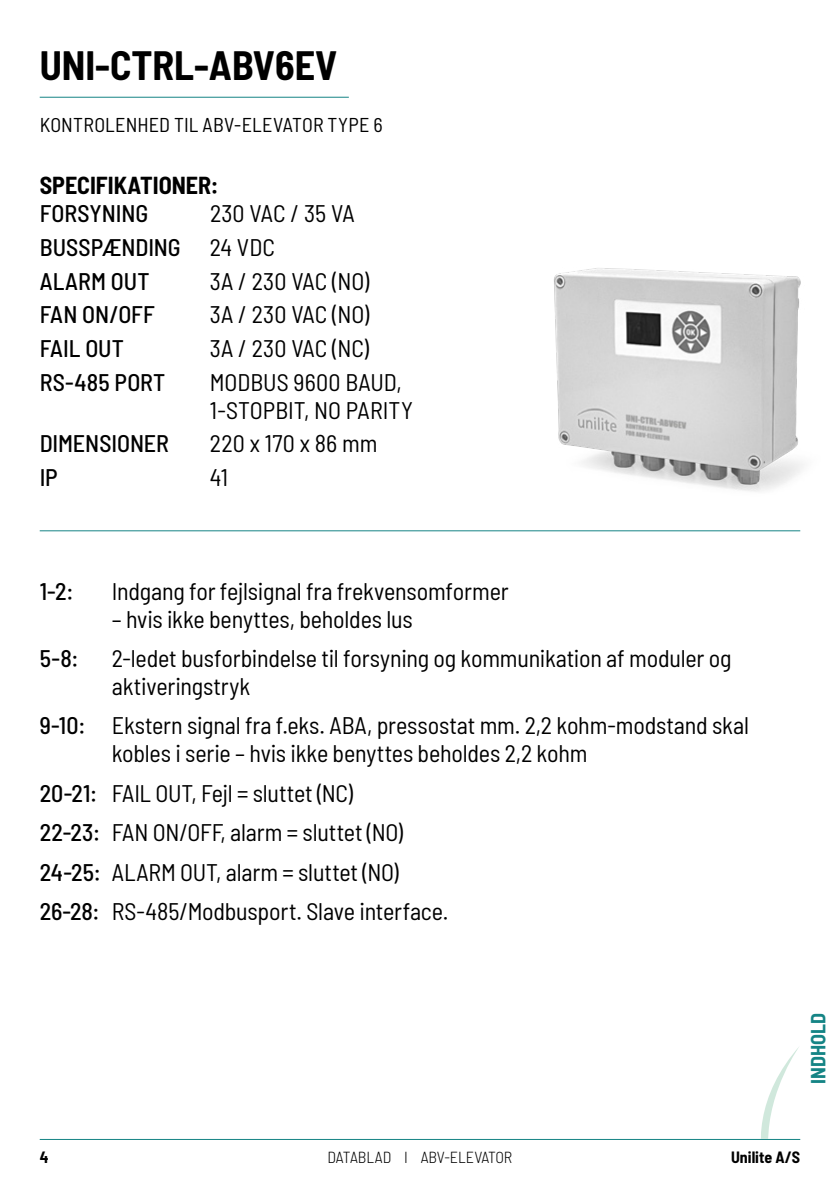
<style>
.page{position:relative;width:840px;height:1191px;background:#fff}
.page>*{position:absolute;margin:0;border:0;box-sizing:border-box;transform-origin:0 0}
.t1{font:700 semi-condensed 40px "Barlow";color:#000}
.t2{font:semi-condensed 24px/28px "Barlow";letter-spacing:-.01em;color:#000}
.t3{font:500 semi-condensed 24px/33.6px "Barlow";color:#000}
.t4{font:700 semi-condensed 24px "Barlow";color:#000}
.t5{font:semi-condensed 24px "Barlow";letter-spacing:.01em;color:#000}
.t6{font:semi-condensed 20px "Barlow";letter-spacing:.01em;color:#000}
.t7{font:700 semi-condensed 20px "Barlow";color:#158485}
.t8{font:300 semi-condensed 16px "Barlow";color:#000}
.t9{font:700 semi-condensed 16px "Barlow";color:#000}
.s1{font-weight:400}
.s2{font-weight:500}
</style>
<div class="page">
<hr style="left:40px;top:1139px;width:759px;height:1px;background:#158485">
<hr style="left:40px;top:97px;width:308px;height:1px;background:#158485">
<hr style="left:40px;top:530px;width:759px;height:1px;background:#158485">
<img style="left:554px;top:268px;width:250px;height:224px">
<svg style="left:760px;top:1047px;width:39px;height:92px"></svg>
<h1 class="t1" style="left:40px;top:36px;width:299px">UNI-CTRL-ABV6EV</h1>
<p class="t6" style="left:40px;top:110px;width:344px">KONTROLENHED TIL ABV-ELEVATOR TYPE 6</p>
<p class="t4" style="left:40px;top:168px;width:180px">SPECIFIKATIONER:</p>
<p class="t3" style="left:40px;top:195px;width:110px">FORSYNING</p>
<p class="t3" style="left:40px;top:195px;width:316px;text-indent:170px"><span class="s1">230 VAC / 35 VA<br></span>BUSSPÆNDING <span class="s1">24 VDC<br></span>ALARM OUT</p>
<p class="t2" style="left:210px;top:265px;width:161px">3A / 230 VAC (NO)</p>
<p class="t3" style="left:40px;top:296px;width:117px">FAN ON/OFF</p>
<p class="t2" style="left:210px;top:299px;width:161px">3A / 230 VAC (NO)</p>
<p class="t3" style="left:40px;top:330px;width:86px">FAIL OUT</p>
<p class="t2" style="left:210px;top:332px;width:160px">3A / 230 VAC (NC)</p>
<p class="t3" style="left:40px;top:363px;width:127px">RS-485 PORT</p>
<p class="t2" style="left:210px;top:366px;width:204px">MODBUS 9600 BAUD,<br>1-STOPBIT, NO PARITY</p>
<p class="t3" style="left:40px;top:425px;width:131px">DIMENSIONER</p>
<p class="t5" style="left:210px;top:426px;width:169px">220 x 170 x 86 mm</p>
<p class="t3" style="left:40px;top:459px;width:20px">IP</p>
<p class="t2" style="left:210px;top:461px;width:20px">41</p>
<p class="t3" style="left:40px;top:572px;width:35px">1-2:</p>
<p class="t2" style="left:112px;top:575px;width:398px">Indgang for fejlsignal fra frekvensomformer</p>
<p class="t2" style="left:112px;top:603px;width:302px">– hvis ikke benyttes, beholdes lus</p>
<p class="t3" style="left:40px;top:640px;width:40px">5-8:</p>
<p class="t2" style="left:112px;top:642px;width:620px">2-ledet busforbindelse til forsyning og kommunikation af moduler og aktiveringstryk</p>
<p class="t2" style="left:112px;top:710px;width:638px;text-indent:-72px"><span class="s2">9-10:</span> Ekstern signal fra f.eks. ABA, pressostat mm. 2,2 kohm-modstand skal kobles i serie – hvis ikke benyttes beholdes 2,2 kohm</p>
<p class="t2" style="left:40px;top:771px;width:410px;line-height:39.4px"><span class="s2">20-21:</span> FAIL OUT, Fejl = sluttet (NC)<br><span class="s2">22-23:</span> FAN ON/OFF, alarm = sluttet (NO)<br><span class="s2">24-25:</span> ALARM OUT, alarm = sluttet (NO)<br><span class="s2">26-28:</span> RS-485/Modbusport. Slave interface.</p>
<p class="t7" style="left:803px;top:1083px;width:72px;rotate:-90deg">INDHOLD</p>
<p class="t9" style="left:40px;top:1145px;width:10px">4</p>
<p class="t8" style="left:327px;top:1145px;width:186px">DATABLAD I ABV-ELEVATOR</p>
<p class="t9" style="left:730px;top:1145px;width:71px">Unilite A/S</p>
</div>
